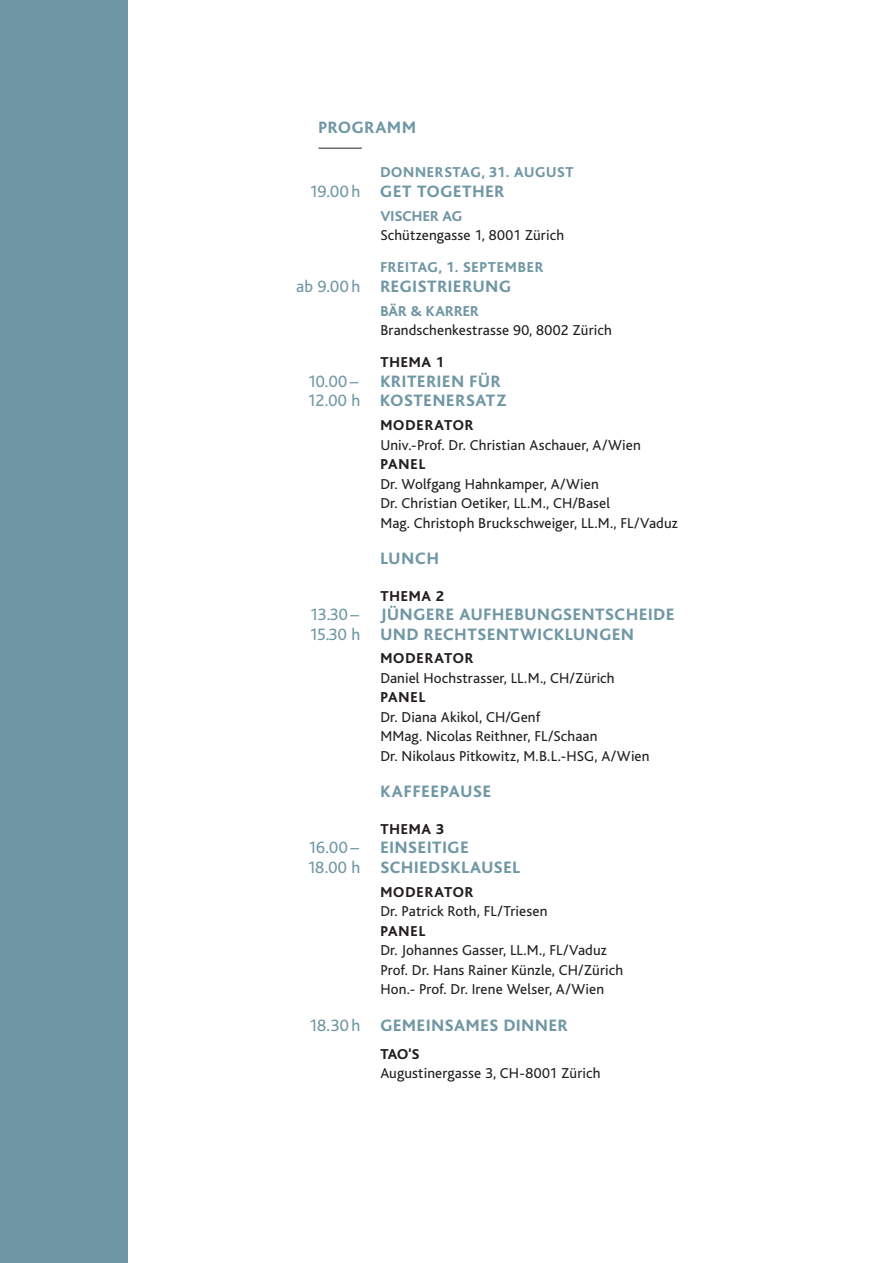
<style>
.page{position:relative;width:893px;height:1263px;background:#fff}
.page>*{position:absolute;margin:0;border:0;box-sizing:border-box;transform-origin:0 0}
.t1{font:800 17.25px/19.5px "Bliss";letter-spacing:.05em;color:#7097a4}
.t2{font:17.25px "Bliss";color:#7097a4}
.t3{font:15px/19.5px "Bliss";letter-spacing:.01em;color:#231f20}
.t4{font:800 15px "Bliss";letter-spacing:.06em;color:#231f20}
.t5{font:800 15px "Bliss";letter-spacing:.04em;color:#7097a4}
.t6{font:800 15px "Bliss";letter-spacing:.01em;color:#7097a4}
.t7{font:800 15px "Bliss";letter-spacing:.015em;color:#7097a4}
.s1{font-weight:400}
</style>
<div class="page">
<div style="left:0;top:0;width:128px;height:1263px;background:#7097a4"></div>
<hr style="left:318px;top:148px;width:44px;height:1px;background:#231f20">
<p class="t1" style="left:318px;top:118px;width:99px">PROGRAMM</p>
<p class="t5" style="left:380px;top:165px;width:195px">DONNERSTAG, 31. AUGUST</p>
<p class="t1" style="left:309px;top:182px;width:197px"><span class="s1">19.00h</span> GET TOGETHER</p>
<p class="t7" style="left:380px;top:208px;width:83px">VISCHER AG</p>
<p class="t3" style="left:380px;top:226px;width:185px">Schützengasse 1, 8001 Zürich</p>
<p class="t5" style="left:380px;top:260px;width:165px">FREITAG, 1. SEPTEMBER</p>
<p class="t1" style="left:296px;top:277px;width:216px"><span class="s1">ab 9.00 h</span> REGISTRIERUNG</p>
<p class="t6" style="left:380px;top:303px;width:100px">BÄR &amp; KARRER</p>
<p class="t3" style="left:380px;top:321px;width:233px">Brandschenkestrasse 90, 8002 Zürich</p>
<p class="t4" style="left:380px;top:355px;width:65px">THEMA 1</p>
<p class="t2" style="left:308px;top:372px;width:53px">10.00 –</p>
<p class="t1" style="left:307px;top:372px;width:201px;text-indent:73px">KRITERIEN FÜR<br><span class="s1">12.00 h</span> KOSTENERSATZ</p>
<p class="t4" style="left:380px;top:417px;width:95px">MODERATOR</p>
<p class="t3" style="left:380px;top:435px;width:262px">Univ.-Prof. Dr. Christian Aschauer, A/Wien</p>
<p class="t4" style="left:380px;top:456px;width:46px">PANEL</p>
<p class="t3" style="left:380px;top:474px;width:299px">Dr. Wolfgang Hahnkamper, A/Wien<br>Dr. Christian Oetiker, LL.M., CH/Basel<br>Mag. Christoph Bruckschweiger, LL.M., FL/Vaduz</p>
<p class="t1" style="left:380px;top:549px;width:60px">LUNCH</p>
<p class="t4" style="left:380px;top:588px;width:65px">THEMA 2</p>
<p class="t1" style="left:309px;top:605px;width:366px"><span class="s1">13.30–</span> JÜNGERE AUFHEBUNGSENTSCHEIDE<br><span class="s1">15.30 h</span> UND RECHTSENTWICKLUNGEN</p>
<p class="t4" style="left:380px;top:651px;width:95px">MODERATOR</p>
<p class="t3" style="left:380px;top:668px;width:236px">Daniel Hochstrasser, LL.M., CH/Zürich</p>
<p class="t4" style="left:380px;top:690px;width:46px">PANEL</p>
<p class="t3" style="left:380px;top:707px;width:271px">Dr. Diana Akikol, CH/Genf<br>MMag. Nicolas Reithner, FL/Schaan<br>Dr. Nikolaus Pitkowitz, M.B.L.-HSG, A/Wien</p>
<p class="t1" style="left:380px;top:782px;width:112px">KAFFEEPAUSE</p>
<p class="t4" style="left:380px;top:821px;width:65px">THEMA 3</p>
<p class="t1" style="left:307px;top:838px;width:215px"><span class="s1">16.00–</span> EINSEITIGE<br><span class="s1">18.00 h</span> SCHIEDSKLAUSEL</p>
<p class="t4" style="left:380px;top:884px;width:95px">MODERATOR</p>
<p class="t3" style="left:380px;top:902px;width:169px">Dr. Patrick Roth, FL/Triesen</p>
<p class="t4" style="left:380px;top:923px;width:46px">PANEL</p>
<p class="t3" style="left:380px;top:941px;width:244px">Dr. Johannes Gasser, LL.M., FL/Vaduz<br>Prof. Dr. Hans Rainer Künzle, CH/Zürich<br>Hon.- Prof. Dr. Irene Welser, A/Wien</p>
<p class="t1" style="left:309px;top:1016px;width:260px"><span class="s1">18.30h</span> GEMEINSAMES DINNER</p>
<p class="t4" style="left:380px;top:1046px;width:41px">TAO‘S</p>
<p class="t3" style="left:380px;top:1064px;width:222px">Augustinergasse 3, CH-8001 Zürich</p>
</div>
